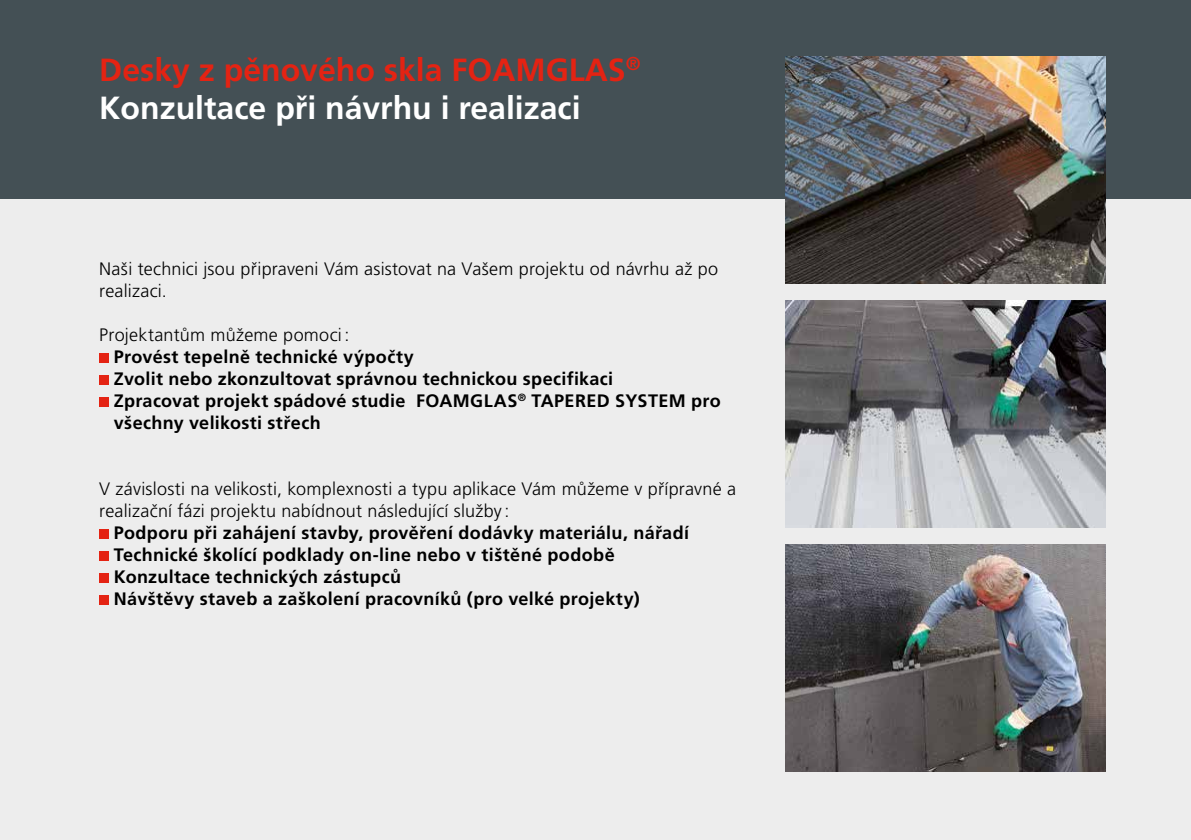
<style>
.page{position:relative;width:1191px;height:840px;background:#fff}
.page>*{position:absolute;margin:0;border:0;box-sizing:border-box;transform-origin:0 0}
.t1{font:700 32px/38.4px "Frutiger LT Pro";color:#fff}
.t2{font:700 18px/22px "Frutiger LT Pro";letter-spacing:.02em;color:#000}
.t3{font:300 18px/22px "Frutiger LT Pro";letter-spacing:.015em;color:#000}
.s1{color:#e42313}
</style>
<div class="page">
<div style="left:0;top:0;width:1191px;height:839px;background:#ededed"></div>
<div style="left:0;top:0;width:1191px;height:198px;background:#445055"></div>
<img style="left:785px;top:57px;width:321px;height:226px">
<img style="left:785px;top:300px;width:321px;height:227px">
<img style="left:785px;top:544px;width:321px;height:227px">
<div style="left:99px;top:353px;width:9px;height:9px;background:#e42313"></div>
<div style="left:99px;top:375px;width:9px;height:9px;background:#e42313"></div>
<div style="left:99px;top:397px;width:9px;height:9px;background:#e42313"></div>
<div style="left:99px;top:529px;width:9px;height:9px;background:#e42313"></div>
<div style="left:99px;top:551px;width:9px;height:9px;background:#e42313"></div>
<div style="left:99px;top:573px;width:9px;height:9px;background:#e42313"></div>
<div style="left:99px;top:595px;width:9px;height:9px;background:#e42313"></div>
<h1 class="t1" style="left:99px;top:51px;width:543px"><span class="s1">Desky z pěnového skla FOAMGLAS</span><sup>®<br></sup>Konzultace při návrhu i realizaci</h1>
<p class="t3" style="left:99px;top:257px;width:620px">Naši technici jsou připraveni Vám asistovat na Vašem projektu od návrhu až po realizaci.</p>
<p class="t3" style="left:99px;top:323px;width:252px">Projektantům můžeme pomoci :</p>
<p class="t2" style="left:114px;top:345px;width:608px">Provést tepelně technické výpočty<br>Zvolit nebo zkonzultovat správnou technickou specifikaci<br>Zpracovat projekt spádové studie FOAMGLAS<sup>®</sup> TAPERED SYSTEM pro všechny velikosti střech</p>
<p class="t3" style="left:99px;top:477px;width:638px">V závislosti na velikosti, komplexnosti a typu aplikace Vám můžeme v přípravné a realizační fázi projektu nabídnout následující služby :</p>
<p class="t2" style="left:114px;top:521px;width:576px">Podporu při zahájení stavby, prověření dodávky materiálu, nářadí Technické školící podklady on-line nebo v tištěné podobě Konzultace technických zástupců<br>Návštěvy staveb a zaškolení pracovníků (pro velké projekty)</p>
</div>
